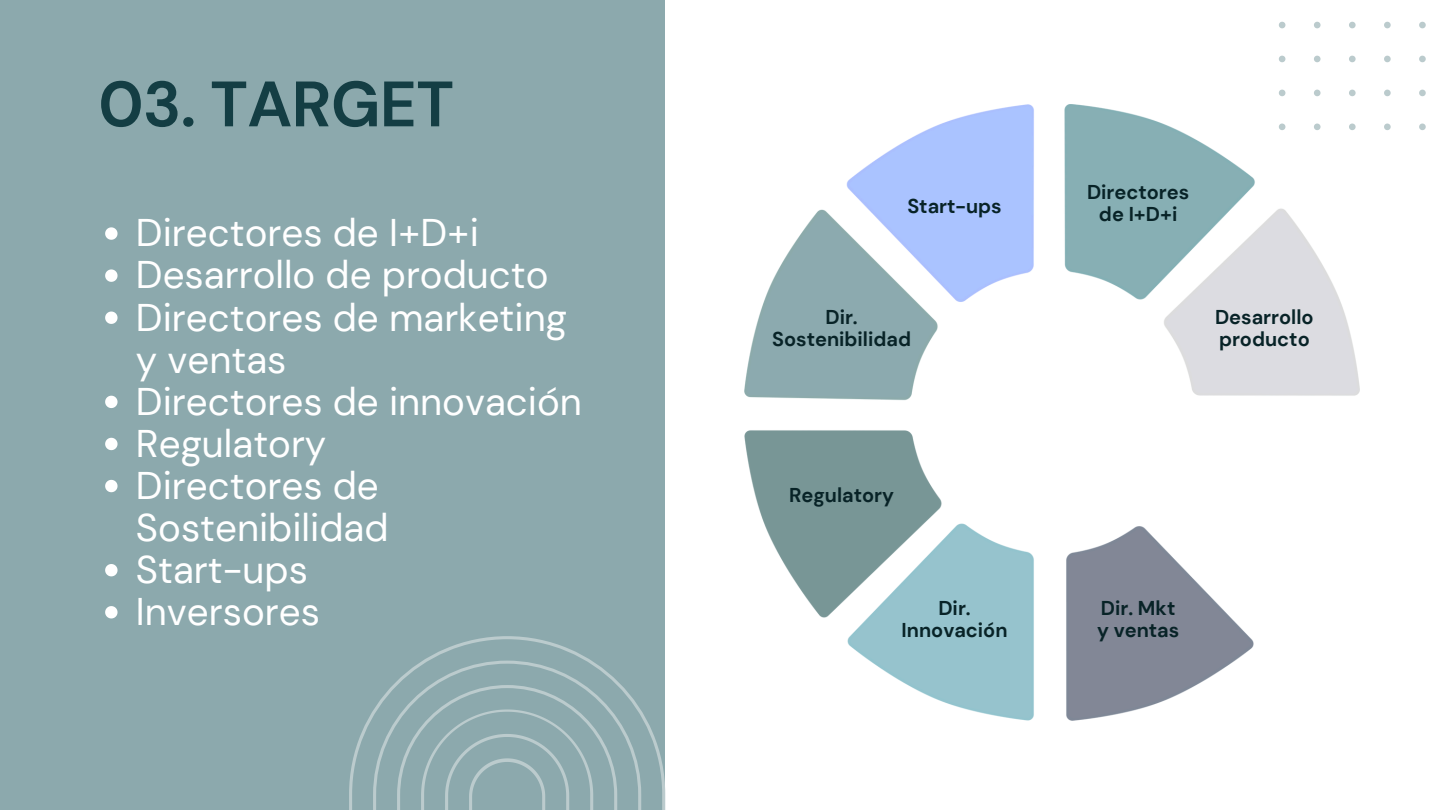
<style>
.page{position:relative;width:1440px;height:810px;background:#fff}
.page>*{position:absolute;margin:0;border:0;box-sizing:border-box;transform-origin:0 0}
.t1{font:700 64px "DM Sans";letter-spacing:-.01em;color:#143e44}
.t2{font:38.5px/42.1px "DM Sans";color:#fff}
.t3{font:700 20px/21.8px "DM Sans";color:#082327;text-align:center}
</style>
<div class="page">
<img style="left:744px;top:105px;width:615px;height:616px">
<div style="left:0;top:0;width:665px;height:810px;background:#8ca9ad"></div>
<svg style="left:105px;top:227px;width:13px;height:13px"></svg>
<svg style="left:105px;top:269px;width:13px;height:13px"></svg>
<svg style="left:105px;top:312px;width:13px;height:12px"></svg>
<svg style="left:105px;top:396px;width:13px;height:12px"></svg>
<svg style="left:105px;top:438px;width:13px;height:12px"></svg>
<svg style="left:105px;top:480px;width:13px;height:12px"></svg>
<svg style="left:105px;top:564px;width:13px;height:12px"></svg>
<svg style="left:105px;top:606px;width:13px;height:12px"></svg>
<svg style="left:349px;top:636px;width:316px;height:174px"></svg>
<svg style="left:1279px;top:21px;width:147px;height:109px"></svg>
<p class="t1" style="left:98px;top:63px;width:357px">03. TARGET</p>
<p class="t2" style="left:136px;top:212px;width:344px">Directores de I+D+i</p>
<p class="t2" style="left:136px;top:254px;width:414px">Desarrollo de producto</p>
<p class="t2" style="left:136px;top:296px;width:433px">Directores de marketing y ventas</p>
<p class="t2" style="left:136px;top:380px;width:447px">Directores de innovación</p>
<p class="t2" style="left:136px;top:423px;width:192px">Regulatory</p>
<p class="t2" style="left:136px;top:465px;width:254px">Directores de<br>Sostenibilidad</p>
<p class="t2" style="left:136px;top:549px;width:174px">Start-ups</p>
<p class="t2" style="left:136px;top:591px;width:186px">Inversores</p>
<p class="t3" style="left:907px;top:195px;width:96px">Start-ups</p>
<p class="t3" style="left:825px;top:307px;width:34px">Dir.</p>
<p class="t3" style="left:772px;top:328px;width:140px">Sostenibilidad</p>
<p class="t3" style="left:789px;top:484px;width:107px">Regulatory</p>
<p class="t3" style="left:938px;top:597px;width:34px">Dir.</p>
<p class="t3" style="left:902px;top:619px;width:107px">Innovación</p>
<p class="t3" style="left:1087px;top:182px;width:104px">Directores de I+D+i</p>
<h1 class="t3" style="left:1215px;top:307px;width:100px">Desarrollo</h1>
<p class="t3" style="left:1219px;top:328px;width:92px">producto</p>
<p class="t3" style="left:1101px;top:597px;width:76px">Dir. Mkt</p>
<p class="t3" style="left:1097px;top:619px;width:84px">y ventas</p>
</div>
